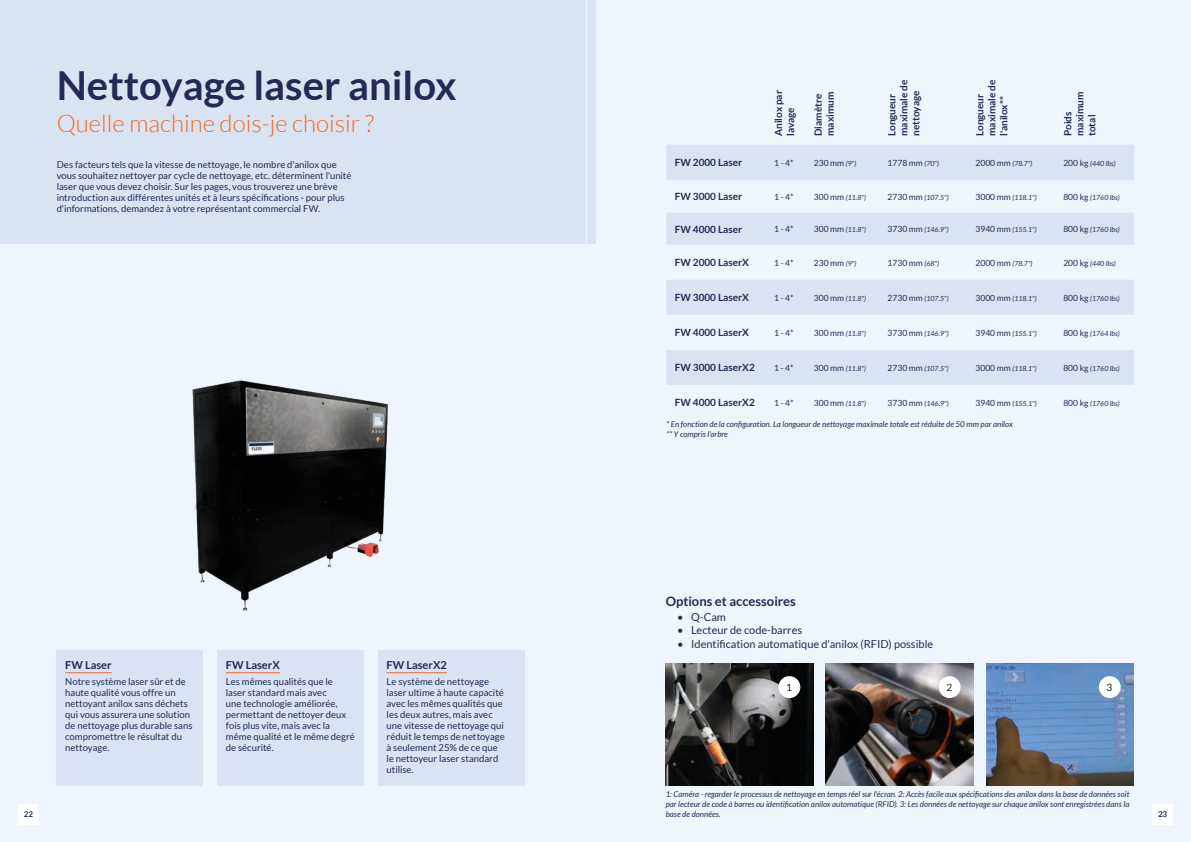
<style>
.page{position:relative;width:1191px;height:842px;background:#fff}
.page>*{position:absolute;margin:0;border:0;box-sizing:border-box;transform-origin:0 0}
.t1{font:700 40px "Lato";color:#212c56}
.t2{font:300 24px "Lato";color:#ed6a24}
.t3{font:700 13px "Lato";color:#212c56}
.t4{font:11px "Lato";color:#212c56}
.t5{font:700 11px "Lato";color:#212c56}
.t6{font:700 10px/12px "Lato";color:#212c56}
.t7{font:10px "Lato";color:#1d1d1b}
.t8{font:9.5px/11px "Lato";color:#212c56}
.t9{font:8.5px "Lato";color:#212c56}
.t10{font:italic 8px/10px "Lato";color:#212c56}
.t11{font:700 8px "Lato";color:#212c56}
.t12{font:italic 7px "Lato";color:#212c56}
.s1{font-style:italic;font-size:7px}
.s2{font-style:normal;font-size:8.5px}
</style>
<div class="page">
<div style="left:0;top:0;width:604px;height:842px;background:#eef5fd"></div>
<div style="left:0;top:0;width:595px;height:243px;background:#dae3f2"></div>
<div style="left:217px;top:650px;width:147px;height:135px;background:#d9e3f3"></div>
<hr style="left:226px;top:672px;width:54px;height:1px;background:#ed6a24">
<div style="left:378px;top:650px;width:146px;height:135px;background:#d9e3f3"></div>
<hr style="left:386px;top:672px;width:61px;height:1px;background:#ed6a24">
<div style="left:57px;top:650px;width:146px;height:135px;background:#d9e3f3"></div>
<hr style="left:65px;top:672px;width:47px;height:1px;background:#ed6a24">
<img style="left:192px;top:380px;width:197px;height:232px">
<div style="left:587px;top:0;width:604px;height:842px;background:#eef5fd"></div>
<div style="left:587px;top:0;width:8px;height:243px;background:#dae3f2"></div>
<svg style="left:666px;top:145px;width:468px;height:240px;fill:#dae3f2"></svg>
<img style="left:665px;top:663px;width:148px;height:122px">
<img style="left:826px;top:663px;width:147px;height:122px">
<img style="left:986px;top:663px;width:147px;height:122px">
<div style="left:778px;top:676px;width:22px;height:22px;background:#fff;border-radius:11px"></div>
<div style="left:938px;top:676px;width:22px;height:22px;background:#fff;border-radius:11px"></div>
<div style="left:1098px;top:676px;width:22px;height:22px;background:#fff;border-radius:11px"></div>
<div style="left:18px;top:805px;width:21px;height:19px;background:#fff"></div>
<div style="left:1152px;top:805px;width:21px;height:19px;background:#fff"></div>
<h1 class="t1" style="left:57px;top:63px;width:401px">Nettoyage laser anilox</h1>
<h2 class="t2" style="left:57px;top:110px;width:319px">Quelle machine dois-je choisir ?</h2>
<p class="t8" style="left:57px;top:159px;width:296px">Des facteurs tels que la vitesse de nettoyage, le nombre d'anilox que vous souhaitez nettoyer par cycle de nettoyage, etc. déterminent l'unité laser que vous devez choisir. Sur les pages, vous trouverez une brève introduction aux différentes unités et à leurs spécifications - pour plus d'informations, demandez à votre représentant commercial FW.</p>
<p class="t5" style="left:65px;top:659px;width:48px">FW Laser</p>
<p class="t8" style="left:65px;top:676px;width:129px">Notre système laser sûr et de haute qualité vous offre un nettoyant anilox sans déchets qui vous assurera une solution de nettoyage plus durable sans compromettre le résultat du nettoyage.</p>
<p class="t5" style="left:226px;top:659px;width:55px">FW LaserX</p>
<p class="t8" style="left:226px;top:676px;width:130px">Les mêmes qualités que le laser standard mais avec<br>une technologie améliorée, permettant de nettoyer deux fois plus vite, mais avec la même qualité et le même degré de sécurité.</p>
<p class="t5" style="left:386px;top:659px;width:62px">FW LaserX2</p>
<p class="t8" style="left:386px;top:676px;width:120px">Le système de nettoyage laser ultime à haute capacité avec les mêmes qualités que les deux autres, mais avec une vitesse de nettoyage qui réduit le temps de nettoyage à seulement 25% de ce que le nettoyeur laser standard utilise.</p>
<p class="t6" style="left:772px;top:136px;width:47px;rotate:-90deg">Anilox par lavage</p>
<p class="t6" style="left:812px;top:136px;width:46px;rotate:-90deg">Diamètre maximum</p>
<p class="t6" style="left:886px;top:136px;width:58px;rotate:-90deg">Longueur maximale de nettoyage</p>
<p class="t6" style="left:973px;top:136px;width:58px;rotate:-90deg">Longueur maximale de l'anilox**</p>
<p class="t6" style="left:1061px;top:136px;width:46px;rotate:-90deg">Poids maximum total</p>
<p class="t6" style="left:675px;top:157px;width:69px">FW 2000 Laser</p>
<p class="t9" style="left:774px;top:158px;width:21px">1 - 4*</p>
<p class="t9" style="left:814px;top:158px;width:44px">230 mm <span class="s1">(9")</span></p>
<p class="t9" style="left:887px;top:158px;width:53px">1778 mm <span class="s1">(70")</span></p>
<p class="t12" style="left:975px;top:159px;width:59px"><span class="s2">2000 mm</span> (78.7")</p>
<p class="t12" style="left:1063px;top:159px;width:54px"><span class="s2">200 kg</span> (440 lbs)</p>
<p class="t6" style="left:675px;top:191px;width:69px">FW 3000 Laser</p>
<p class="t9" style="left:774px;top:192px;width:21px">1 - 4*</p>
<p class="t12" style="left:814px;top:193px;width:54px"><span class="s2">300 mm</span> (11.8")</p>
<p class="t12" style="left:887px;top:193px;width:63px"><span class="s2">2730 mm</span> (107.5")</p>
<p class="t12" style="left:975px;top:193px;width:63px"><span class="s2">3000 mm</span> (118.1")</p>
<p class="t12" style="left:1063px;top:193px;width:58px"><span class="s2">800 kg</span> (1760 lbs)</p>
<p class="t6" style="left:675px;top:223px;width:69px">FW 4000 Laser</p>
<p class="t9" style="left:774px;top:224px;width:21px">1 - 4*</p>
<p class="t12" style="left:814px;top:226px;width:54px"><span class="s2">300 mm</span> (11.8")</p>
<p class="t12" style="left:887px;top:226px;width:63px"><span class="s2">3730 mm</span> (146.9")</p>
<p class="t12" style="left:975px;top:226px;width:63px"><span class="s2">3940 mm</span> (155.1")</p>
<p class="t12" style="left:1063px;top:226px;width:58px"><span class="s2">800 kg</span> (1760 lbs)</p>
<p class="t6" style="left:675px;top:256px;width:76px">FW 2000 LaserX</p>
<p class="t9" style="left:774px;top:258px;width:21px">1 - 4*</p>
<p class="t9" style="left:814px;top:258px;width:44px">230 mm <span class="s1">(9")</span></p>
<p class="t9" style="left:887px;top:258px;width:53px">1730 mm <span class="s1">(68")</span></p>
<p class="t12" style="left:975px;top:259px;width:59px"><span class="s2">2000 mm</span> (78.7")</p>
<p class="t12" style="left:1063px;top:259px;width:54px"><span class="s2">200 kg</span> (440 lbs)</p>
<p class="t6" style="left:675px;top:291px;width:76px">FW 3000 LaserX</p>
<p class="t9" style="left:774px;top:293px;width:21px">1 - 4*</p>
<p class="t12" style="left:814px;top:294px;width:54px"><span class="s2">300 mm</span> (11.8")</p>
<p class="t12" style="left:887px;top:294px;width:63px"><span class="s2">2730 mm</span> (107.5")</p>
<p class="t12" style="left:975px;top:294px;width:63px"><span class="s2">3000 mm</span> (118.1")</p>
<p class="t12" style="left:1063px;top:294px;width:58px"><span class="s2">800 kg</span> (1760 lbs)</p>
<p class="t6" style="left:675px;top:326px;width:76px">FW 4000 LaserX</p>
<p class="t9" style="left:774px;top:328px;width:21px">1 - 4*</p>
<p class="t12" style="left:814px;top:329px;width:54px"><span class="s2">300 mm</span> (11.8")</p>
<p class="t12" style="left:887px;top:329px;width:63px"><span class="s2">3730 mm</span> (146.9")</p>
<p class="t12" style="left:975px;top:329px;width:63px"><span class="s2">3940 mm</span> (155.1")</p>
<p class="t12" style="left:1063px;top:329px;width:58px"><span class="s2">800 kg</span> (1764 lbs)</p>
<p class="t6" style="left:675px;top:362px;width:81px">FW 3000 LaserX2</p>
<p class="t9" style="left:774px;top:363px;width:21px">1 - 4*</p>
<p class="t12" style="left:814px;top:364px;width:54px"><span class="s2">300 mm</span> (11.8")</p>
<p class="t12" style="left:887px;top:364px;width:63px"><span class="s2">2730 mm</span> (107.5")</p>
<p class="t12" style="left:975px;top:364px;width:63px"><span class="s2">3000 mm</span> (118.1")</p>
<p class="t12" style="left:1063px;top:364px;width:58px"><span class="s2">800 kg</span> (1760 lbs)</p>
<p class="t6" style="left:675px;top:397px;width:81px">FW 4000 LaserX2</p>
<p class="t9" style="left:774px;top:398px;width:21px">1 - 4*</p>
<p class="t12" style="left:814px;top:399px;width:54px"><span class="s2">300 mm</span> (11.8")</p>
<p class="t12" style="left:887px;top:399px;width:63px"><span class="s2">3730 mm</span> (146.9")</p>
<p class="t12" style="left:975px;top:399px;width:63px"><span class="s2">3940 mm</span> (155.1")</p>
<p class="t12" style="left:1063px;top:399px;width:58px"><span class="s2">800 kg</span> (1760 lbs)</p>
<p class="t10" style="left:666px;top:420px;width:348px">* En fonction de la configuration. La longueur de nettoyage maximale totale est réduite de 50 mm par anilox ** Y compris l'arbre</p>
<h3 class="t3" style="left:665px;top:594px;width:132px">Options et accessoires</h3>
<p class="t4" style="left:677px;top:611px;width:50px">• Q-Cam</p>
<p class="t4" style="left:677px;top:624px;width:127px">• Lecteur de code-barres</p>
<p class="t4" style="left:677px;top:637px;width:258px">• Identification automatique d'anilox (RFID) possible</p>
<p class="t7" style="left:786px;top:682px;width:7px">1</p>
<p class="t7" style="left:946px;top:682px;width:7px">2</p>
<p class="t7" style="left:1106px;top:682px;width:7px">3</p>
<p class="t10" style="left:665px;top:789px;width:465px;text-align:justify">1: Caméra - regarder le processus de nettoyage en temps réel sur l'écran. 2: Accès facile aux spécifications des anilox dans la base de données soit par lecteur de code à barres ou identification anilox automatique (RFID). 3: Les données de nettoyage sur chaque anilox sont enregistrées dans la base de données.</p>
<p class="t11" style="left:24px;top:810px;width:11px">22</p>
<p class="t11" style="left:1158px;top:810px;width:11px">72 3</p>
<p class="t11" style="left:28px;top:809px;width:6px">6</p>
</div>
